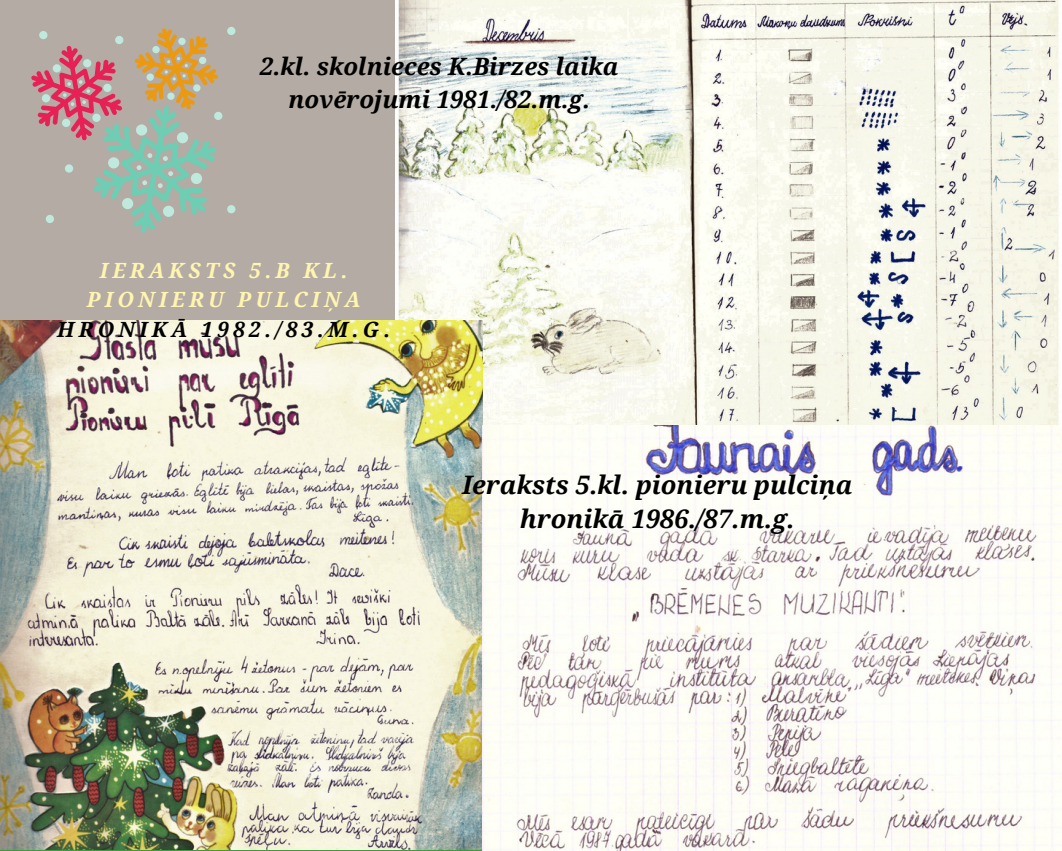
<style>
.page{position:relative;width:1062px;height:851px;background:#fff}
.page>*{position:absolute;margin:0;border:0;box-sizing:border-box;transform-origin:0 0}
.t1{font:italic 700 25.5px/34.8px "Droid Serif";color:#000;text-align:center}
.t2{font:italic 700 24px/32.5px "Droid Serif";color:#000;text-align:center}
.t3{font:italic 700 21px/29.2px "Droid Serif";letter-spacing:.2em;color:#fff5b0;text-align:center}
.s1{color:#000}
</style>
<div class="page">
<div style="left:0;top:0;width:439px;height:433px;background:#b3aba4"></div>
<svg style="left:31px;top:71px;width:124px;height:161px"></svg>
<svg style="left:39px;top:27px;width:196px;height:196px"></svg>
<img style="left:396px;top:0;width:663px;height:430px">
<img style="left:0;top:320px;width:482px;height:529px">
<img style="left:483px;top:425px;width:578px;height:425px">
<p class="t2" style="left:260px;top:50px;width:361px">2.kl. skolnieces K.Birzes laika novērojumi 1981./82.m.g.</p>
<p class="t3" style="left:57px;top:256px;width:334px">IERAKSTS 5.B KL.<br>PIONIERU PULCIŅA<br><span class="s1">HRONIKĀ 1982./83.M.G.</span></p>
<p class="t1" style="left:462px;top:467px;width:392px">Ieraksts 5.kl. pionieru pulciņa hronikā 1986./87.m.g.</p>
</div>
